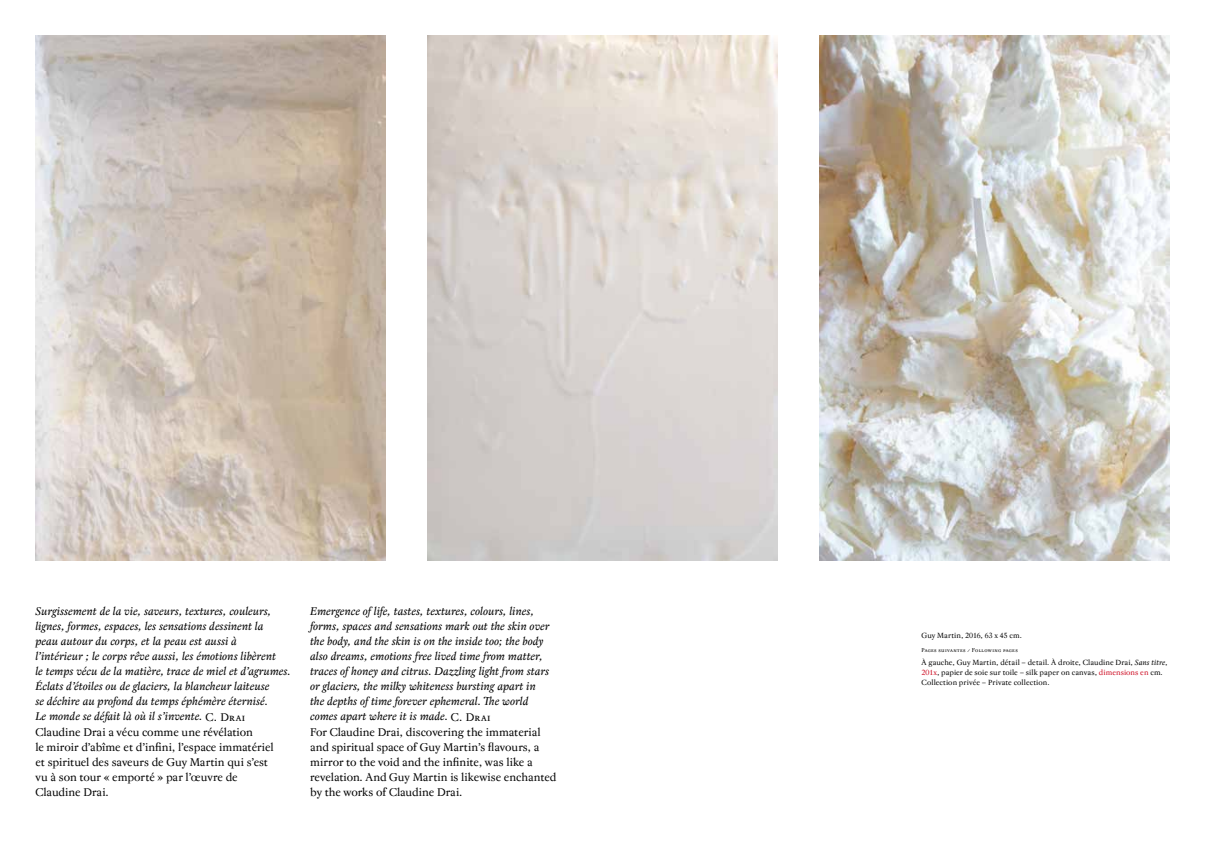
<style>
.page{position:relative;width:1205px;height:851px;background:#fff}
.page>*{position:absolute;margin:0;border:0;box-sizing:border-box;transform-origin:0 0}
.t1{font:italic 11.25px/15px "Regent Pro";letter-spacing:.005em;color:#000}
.t2{font:7.5px/10px "Regent Pro";letter-spacing:.005em;color:#000}
.t3{font:5.62px "Regent Pro";letter-spacing:.05em;color:#000}
.s1{font-style:normal}
.s2{font-style:italic}
.s3{color:#cd071e}
</style>
<div class="page">
<img style="left:428px;top:35px;width:349px;height:525px">
<img style="left:35px;top:35px;width:350px;height:525px">
<img style="left:820px;top:35px;width:349px;height:525px">
<p class="t1" style="left:35px;top:604px;width:257px">Surgissement de la vie, saveurs, textures, couleurs, lignes, formes, espaces, les sensations dessinent la<br>peau autour du corps, et la peau est aussi à<br>l’intérieur ; le corps rêve aussi, les émotions libèrent<br>le temps vécu de la matière, trace de miel et d’agrumes.<br>Éclats d’étoiles ou de glaciers, la blancheur laiteuse<br>se déchire au profond du temps éphémère éternisé.<br>Le monde se défait là où il s’invente. <span class="s1">C. Drai Claudine Drai a vécu comme une révélation<br>le miroir d’abîme et d’infini, l’espace immatériel<br>et spirituel des saveurs de Guy Martin qui s’est<br>vu à son tour « emporté » par l’œuvre de<br>Claudine Drai.</span></p>
<p class="t1" style="left:310px;top:604px;width:248px">Emergence of life, tastes, textures, colours, lines, forms, spaces and sensations mark out the skin over the body, and the skin is on the inside too; the body also dreams, emotions free lived time from matter, traces of honey and citrus. Dazzling light from stars or glaciers, the milky whiteness bursting apart in<br>the depths of time forever ephemeral. The world comes apart where it is made. <span class="s1">C. Drai<br>For Claudine Drai, discovering the immaterial and spiritual space of Guy Martin’s flavours, a mirror to the void and the infinite, was like a revelation. And Guy Martin is likewise enchanted by the works of Claudine Drai.</span></p>
<p class="t2" style="left:921px;top:630px;width:102px">Guy Martin, 2016, 63 x 45 cm.</p>
<p class="t3" style="left:921px;top:646px;width:98px">Pages suivantes / Following pages</p>
<p class="t2" style="left:921px;top:657px;width:247px">À gauche, Guy Martin, détail – detail. À droite, Claudine Drai, <span class="s2">Sans titre</span>,<br><span class="s3">201x</span>, papier de soie sur toile – silk paper on canvas, <span class="s3">dimensions en</span> cm.<br>Collection privée – Private collection.</p>
</div>
